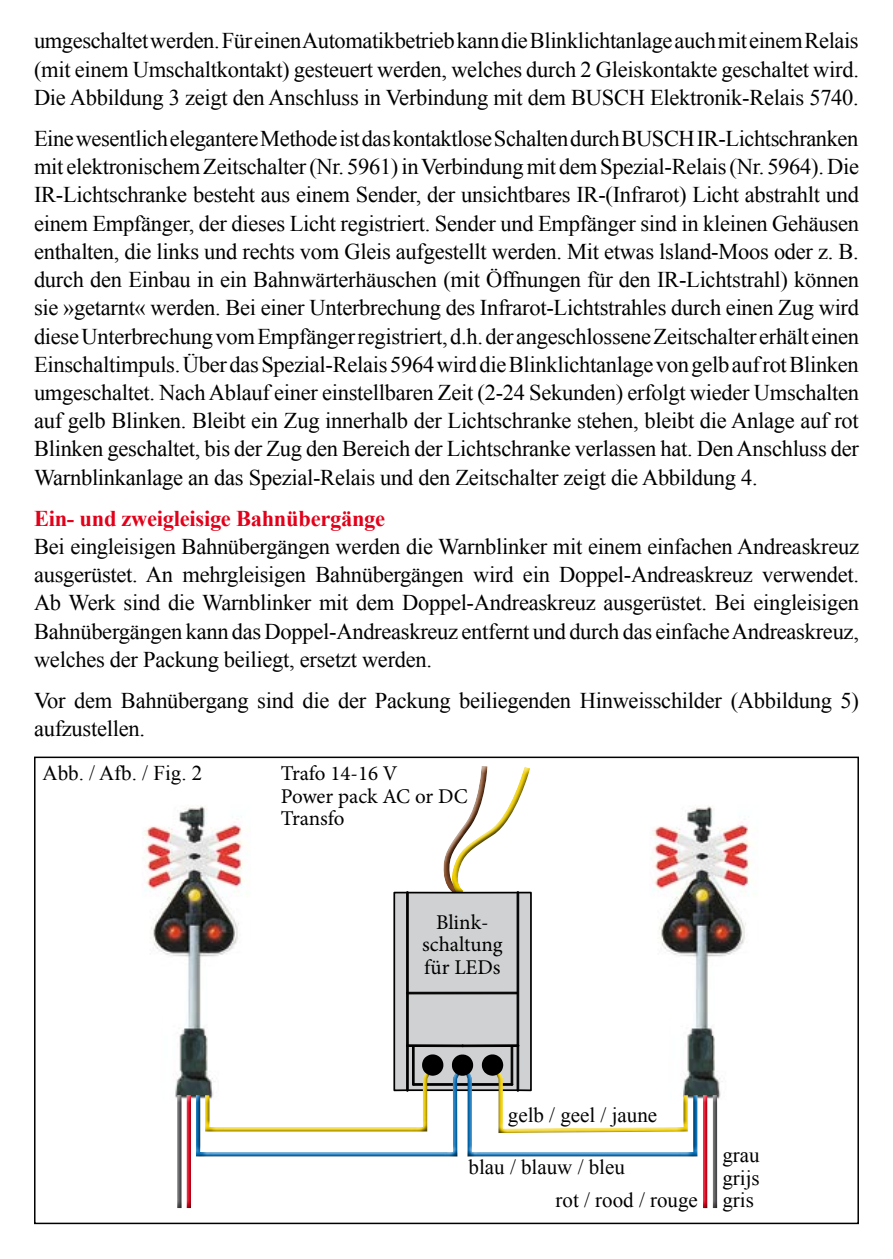
<style>
.page{position:relative;width:893px;height:1259px;background:#fff}
.page>*{position:absolute;margin:0;border:0;box-sizing:border-box;transform-origin:0 0}
.t1{font:22.5px/28.2px "Times New Roman";letter-spacing:-.015em;color:#000;text-align:justify}
.t2{font:700 22.5px "Times New Roman";letter-spacing:-.01em;color:#e2001a}
.t3{font:21px/22.5px "Times New Roman";color:#000;text-align:justify}
.t4{font:21px/22.5px "Minion Pro";letter-spacing:-.005em;color:#000}
</style>
<div class="page">
<img style="left:700px;top:805px;width:51px;height:291px">
<img style="left:143px;top:807px;width:51px;height:285px">
<svg style="left:194px;top:756px;width:506px;height:401px"></svg>
<div style="left:172px;top:1092px;width:12px;height:117px;background:#fff;opacity:.75"></div>
<div style="left:172px;top:1095px;width:12px;height:114px;background:#000;opacity:.65"></div>
<div style="left:708px;top:1092px;width:12px;height:117px;background:#fff;opacity:.75"></div>
<div style="left:708px;top:1095px;width:12px;height:114px;background:#000;opacity:.65"></div>
<div style="left:182px;top:1092px;width:12px;height:117px;background:#324340"></div>
<div style="left:182px;top:1095px;width:12px;height:114px;background:#000;opacity:.65"></div>
<div style="left:698px;top:1092px;width:12px;height:117px;background:#334441"></div>
<div style="left:698px;top:1095px;width:12px;height:114px;background:#000;opacity:.65"></div>
<p class="t1" style="left:34px;top:26px;width:826px">umgeschaltet werden. Für einen Automatikbetrieb kann die Blinklichtanlage auch mit einem Relais (mit einem Umschaltkontakt) gesteuert werden, welches durch 2 Gleiskontakte geschaltet wird.<br>Die Abbildung 3 zeigt den Anschluss in Verbindung mit dem BUSCH Elektronik-Relais 5740.</p>
<p class="t1" style="left:34px;top:124px;width:827px">Eine wesentlich elegantere Methode ist das kontaktlose Schalten durch BUSCH IR-Lichtschranken mit elektronischem Zeitschalter (Nr. 5961) in Verbindung mit dem Spezial-Relais (Nr. 5964). Die IR-Lichtschranke besteht aus einem Sender, der unsichtbares IR-(Infrarot) Licht abstrahlt und einem Empfänger, der dieses Licht registriert. Sender und Empfänger sind in kleinen Gehäusen enthalten, die links und rechts vom Gleis aufgestellt werden. Mit etwas lsland-Moos oder z. B. durch den Einbau in ein Bahnwärterhäuschen (mit Öffnungen für den IR-Lichtstrahl) können sie »getarnt« werden. Bei einer Unterbrechung des Infrarot-Lichtstrahles durch einen Zug wird diese Unterbrechung vom Empfänger registriert, d.h. der angeschlossene Zeitschalter erhält einen Einschaltimpuls. Über das Spezial-Relais 5964 wird die Blinklichtanlage von gelb auf rot Blinken umgeschaltet. Nach Ablauf einer einstellbaren Zeit (2-24 Sekunden) erfolgt wieder Umschalten auf gelb Blinken. Bleibt ein Zug innerhalb der Lichtschranke stehen, bleibt die Anlage auf rot Blinken geschaltet, bis der Zug den Bereich der Lichtschranke verlassen hat. Den Anschluss der Warnblinkanlage an das Spezial-Relais und den Zeitschalter zeigt die Abbildung 4.</p>
<p class="t2" style="left:34px;top:502px;width:353px">Ein- und zweigleisige Bahnübergänge</p>
<p class="t1" style="left:34px;top:532px;width:826px">Bei eingleisigen Bahnübergängen werden die Warnblinker mit einem einfachen Andreaskreuz ausgerüstet. An mehrgleisigen Bahnübergängen wird ein Doppel-Andreaskreuz verwendet.<br>Ab Werk sind die Warnblinker mit dem Doppel-Andreaskreuz ausgerüstet. Bei eingleisigen Bahnübergängen kann das Doppel-Andreaskreuz entfernt und durch das einfache Andreaskreuz, welches der Packung beiliegt, ersetzt werden.</p>
<p class="t1" style="left:34px;top:686px;width:826px">Vor dem Bahnübergang sind die der Packung beiliegenden Hinweisschilder (Abbildung 5) aufzustellen.</p>
<p class="t3" style="left:43px;top:761px;width:161px">Abb. / Afb. / Fig. 2</p>
<p class="t4" style="left:281px;top:762px;width:188px">Trafo 14-16 V<br>Power pack AC or DC<br>Transfo</p>
<p class="t4" style="left:422px;top:911px;width:82px;text-align:center">Blink&shy;schaltung für LEDs</p>
<p class="t3" style="left:508px;top:1103px;width:151px">gelb / geel / jaune</p>
<p class="t3" style="left:469px;top:1155px;width:158px">blau / blauw / bleu</p>
<p class="t3" style="left:556px;top:1188px;width:144px">rot / rood / rouge</p>
<p class="t3" style="left:722px;top:1143px;width:39px">grau grijs gris</p>
</div>
